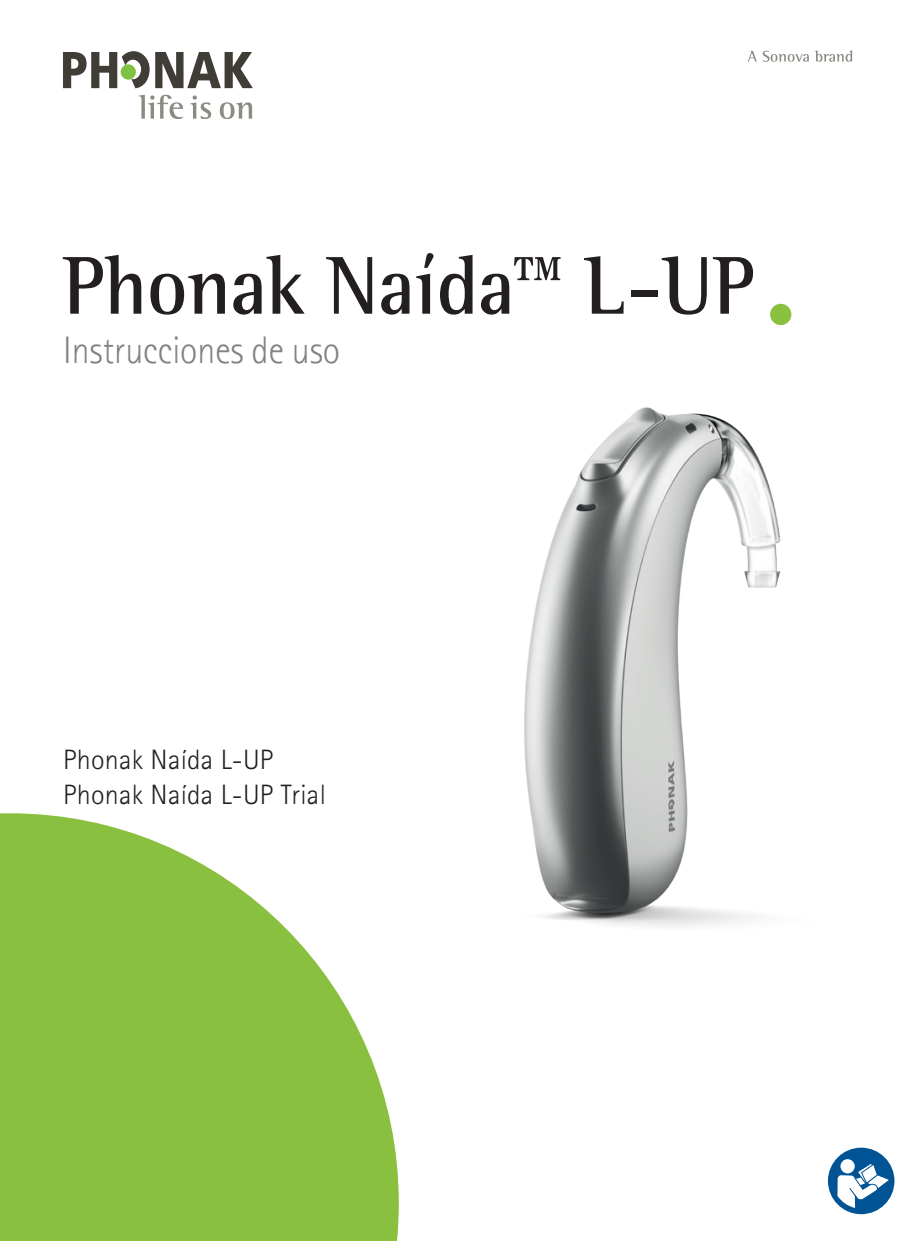
<style>
.page{position:relative;width:913px;height:1241px;background:#fff}
.page>*{position:absolute;margin:0;border:0;box-sizing:border-box;transform-origin:0 0}
.t1{font:700 84px "Rotis Semifor Phonak";color:#231f20;scale:.93 1}
.t2{font:300 38.5px "Rotis Sansfor Phonak";color:#808285;scale:.93 1}
.t3{font:300 28px/35px "Rotis Sans Serif Pro";letter-spacing:.01em;color:#231f20}
</style>
<div class="page">
<svg style="left:63px;top:51px;width:190px;height:37px"></svg>
<svg style="left:139px;top:95px;width:44px;height:24px"></svg>
<svg style="left:190px;top:95px;width:21px;height:24px"></svg>
<svg style="left:220px;top:102px;width:32px;height:17px"></svg>
<svg style="left:748px;top:51px;width:61px;height:11px"></svg>
<svg style="left:815px;top:50px;width:37px;height:12px"></svg>
<svg style="left:0;top:813px;width:399px;height:427px;background:#94c550"></svg>
<div style="left:828px;top:1147px;width:66px;height:66px;background:#005495;border-radius:50%"></div>
<svg style="left:840px;top:1158px;width:15px;height:15px"></svg>
<svg style="left:837px;top:1161px;width:54px;height:46px"></svg>
<img style="left:267px;top:303px;width:525px;height:665px">
<h1 class="t1" style="left:63px;top:234px;width:746px">Phonak Naída™ L-UP</h1>
<h2 class="t2" style="left:63px;top:327px;width:299px">Instrucciones de uso</h2>
<p class="t3" style="left:63px;top:742px;width:264px">Phonak Naída L-UP<br>Phonak Naída L-UP Trial</p>
</div>
